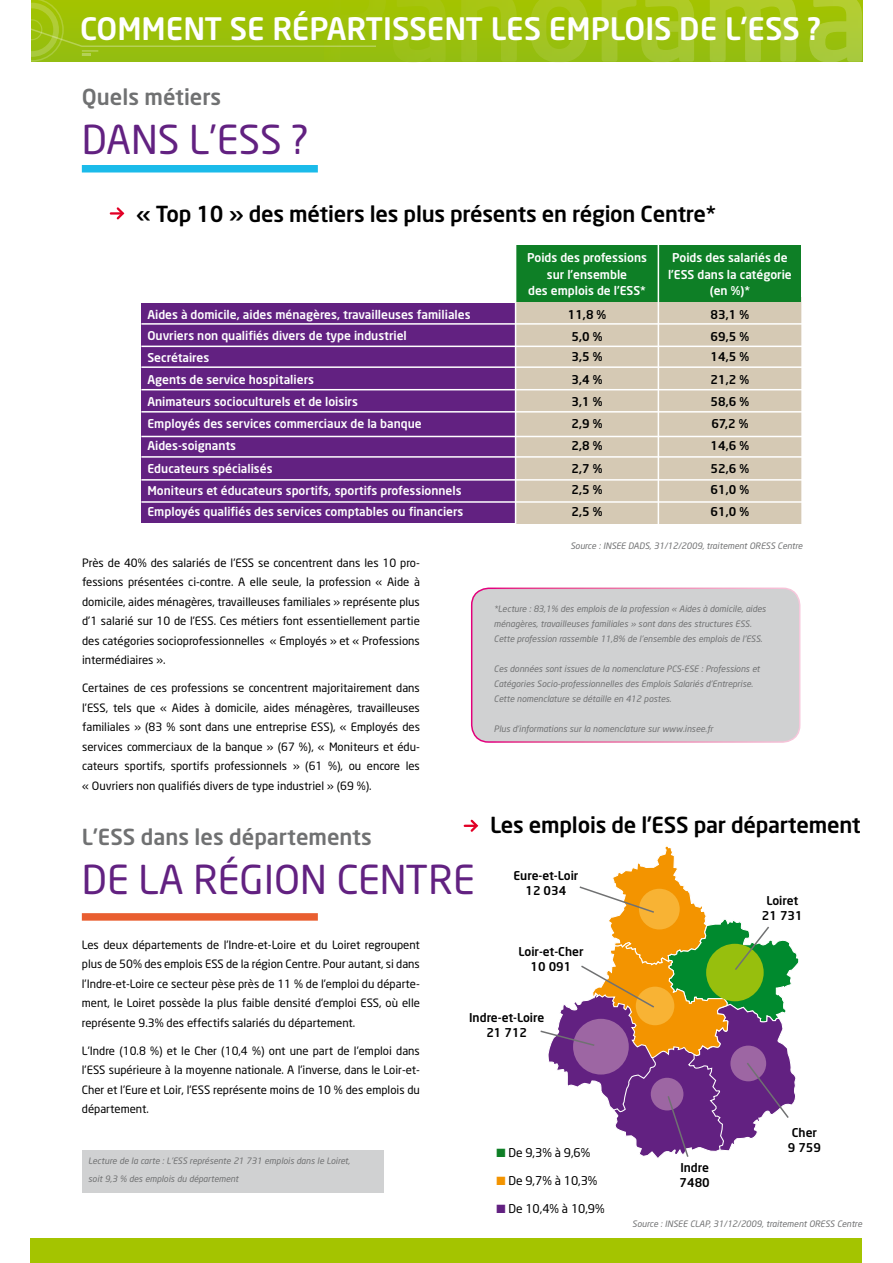
<style>
.page{position:relative;width:893px;height:1263px;background:#fff}
.page>*{position:absolute;margin:0;border:0;box-sizing:border-box;transform-origin:0 0}
.t1{font:39.3px "Neo Sans";color:#622181}
.t2{font:500 30.6px "Neo Sans";color:#fff}
.t3{font:500 21.9px "Neo Sans";letter-spacing:-.01em;color:#000}
.t4{font:500 21.9px "Neo Sans";color:#707172}
.t5{font:500 12px/22px "Neo Sans";color:#fff;text-align:center}
.t6{font:500 12px/15px "Neo Sans";color:#000;text-align:center}
.t7{font:12px "Neo Sans";letter-spacing:-.005em;color:#000}
.t8{font:11.4px/19.5px "Neo Sans";color:#000;text-align:justify}
.t9{font:italic 8.7px/15px "Neo Sans";color:#707172}
.s1{color:#0e7f26}
.s2{color:#f39400}
.s3{color:#622181}
</style>
<div class="page">
<div style="left:82px;top:1150px;width:301px;height:43px;background:#d0d1d2"></div>
<div style="left:82px;top:165px;width:236px;height:7px;background:#1bbbea"></div>
<div style="left:82px;top:913px;width:236px;height:8px;background:#e95e30"></div>
<div style="left:31px;top:1238px;width:831px;height:25px;background:#a4c400"></div>
<svg style="left:31px;top:0;width:831px;height:63px;background:#a1c316"></svg>
<svg style="left:111px;top:207px;width:14px;height:13px"></svg>
<svg style="left:465px;top:819px;width:14px;height:13px"></svg>
<div style="left:472px;top:588px;width:328px;height:154px;background:#d0d1d2;border-radius:17px"></div>
<div style="left:471px;top:587px;width:329px;height:156px;border:2px solid #fff;border-radius:17px"></div>
<div style="left:516px;top:297px;width:286px;height:227px;background:#d5c9b4"></div>
<div style="left:141px;top:303px;width:375px;height:219px;background:#622181"></div>
<div style="left:516px;top:245px;width:285px;height:56px;background:#0e7f26"></div>
<hr style="left:141px;top:323px;width:673px;height:2px;background:#fff">
<hr style="left:141px;top:346px;width:673px;height:1px;background:#fff">
<hr style="left:141px;top:366px;width:673px;height:2px;background:#fff">
<hr style="left:141px;top:389px;width:673px;height:1px;background:#fff">
<hr style="left:141px;top:411px;width:673px;height:2px;background:#fff">
<hr style="left:141px;top:436px;width:673px;height:1px;background:#fff">
<hr style="left:141px;top:456px;width:673px;height:2px;background:#fff">
<hr style="left:141px;top:479px;width:673px;height:2px;background:#fff">
<hr style="left:141px;top:501px;width:673px;height:2px;background:#fff">
<hr style="left:515px;top:239px;width:1px;height:290px;background:#fff">
<hr style="left:658px;top:239px;width:1px;height:290px;background:#fff">
<hr style="left:801px;top:239px;width:2px;height:290px;background:#fff">
<svg style="left:540px;top:846px;width:259px;height:312px"></svg>
<h2 class="t2" style="left:80px;top:10px;width:331px">Comment se répartissen</h2>
<h2 class="t2" style="left:465px;top:10px;width:42px">t les</h2>
<h2 class="t2" style="left:549px;top:10px;width:274px">emplois de l’ESS ?</h2>
<h3 class="t4" style="left:82px;top:83px;width:141px">Quels métiers</h3>
<h1 class="t1" style="left:82px;top:115px;width:25px">dans</h1>
<h1 class="t1" style="left:189px;top:115px;width:121px">l’ESS ?</h1>
<h3 class="t3" style="left:136px;top:200px;width:582px">« Top 10 » des métiers les plus présents en région Centre*</h3>
<p class="t5" style="left:147px;top:303px;width:325px">Aides à domicile, aides ménagères, travailleuses familiales</p>
<p class="t5" style="left:147px;top:324px;width:318px;text-align:left">Ouvriers non qualifiés divers de type industriel Secrétaires<br>Agents de service hospitaliers<br>Animateurs socioculturels et de loisirs<br>Employés des services commerciaux de la banque Aides-soignants<br>Educateurs spécialisés<br>Moniteurs et éducateurs sportifs, sportifs professionnels Employés qualifiés des services comptables ou financiers</p>
<p class="t8" style="left:82px;top:553px;width:339px">Près de 40% des salariés de l’ESS se concentrent dans les 10 pro&shy;fessions présentées ci-contre. A elle seule, la profession « Aide à domicile, aides ménagères, travailleuses familiales » représente plus d’1 salarié sur 10 de l’ESS. Ces métiers font essentiellement partie des catégories socioprofessionnelles « Employés » et « Professions intermédiaires ».</p>
<p class="t8" style="left:82px;top:678px;width:339px">Certaines de ces professions se concentrent majoritairement dans l’ESS, tels que « Aides à domicile, aides ménagères, travailleuses familiales » (83 % sont dans une entreprise ESS), « Employés des services commerciaux de la banque » (67 %), « Moniteurs et édu&shy;cateurs sportifs, sportifs professionnels » (61 %), ou encore les « Ouvriers non qualifiés divers de type industriel » (69 %).</p>
<h3 class="t4" style="left:82px;top:823px;width:291px">L’ESS dans les départements</h3>
<h1 class="t1" style="left:82px;top:855px;width:369px">de la région Centre</h1>
<p class="t5" style="left:527px;top:249px;width:121px;line-height:16.5px">Poids des professions sur l’ensemble<br>des emplois de l’ESS*</p>
<p class="t5" style="left:668px;top:249px;width:125px;line-height:16.5px">Poids des salariés de l’ESS dans la catégorie (en %)*</p>
<p class="t6" style="left:568px;top:306px;width:40px">11,8 %</p>
<p class="t6" style="left:711px;top:306px;width:40px">83,1 %</p>
<p class="t6" style="left:572px;top:329px;width:32px">5,0 %</p>
<p class="t6" style="left:711px;top:329px;width:40px">69,5 %</p>
<p class="t6" style="left:572px;top:349px;width:32px">3,5 %</p>
<p class="t6" style="left:711px;top:349px;width:40px">14,5 %</p>
<p class="t6" style="left:572px;top:371px;width:32px">3,4 %</p>
<p class="t6" style="left:711px;top:371px;width:40px">21,2 %</p>
<p class="t6" style="left:572px;top:393px;width:32px">3,1 %</p>
<p class="t6" style="left:711px;top:393px;width:40px">58,6 %</p>
<p class="t6" style="left:572px;top:416px;width:32px">2,9 %</p>
<p class="t6" style="left:711px;top:416px;width:38px">67,2 %</p>
<p class="t6" style="left:572px;top:438px;width:32px">2,8 %</p>
<p class="t6" style="left:711px;top:438px;width:40px">14,6 %</p>
<p class="t6" style="left:572px;top:461px;width:32px">2,7 %</p>
<p class="t6" style="left:711px;top:461px;width:40px">52,6 %</p>
<p class="t6" style="left:572px;top:482px;width:32px">2,5 %</p>
<p class="t6" style="left:711px;top:482px;width:40px">61,0 %</p>
<p class="t6" style="left:572px;top:504px;width:32px">2,5 %</p>
<p class="t6" style="left:711px;top:504px;width:40px">61,0 %</p>
<p class="t9" style="left:570px;top:539px;width:234px">Source : INSEE DADS, 31/12/2009, traitement ORESS Centre</p>
<p class="t9" style="left:494px;top:601px;width:274px">*Lecture : 83,1% des emplois de la profession « Aides à domicile, aides ménagères, travailleuses familiales » sont dans des structures ESS.<br>Cette profession rassemble 11,8% de l’ensemble des emplois de l’ESS.</p>
<p class="t9" style="left:494px;top:661px;width:267px">Ces données sont issues de la nomenclature PCS-ESE : Professions et<br>Catégories Socio-professionnelles des Emplois Salariés d’Entreprise.<br>Cette nomenclature se détaille en 412 postes.</p>
<p class="t9" style="left:494px;top:721px;width:221px">Plus d’informations sur la nomenclature sur www.insee.fr</p>
<h3 class="t3" style="left:490px;top:811px;width:372px">Les emplois de l’ESS par département</h3>
<p class="t6" style="left:513px;top:868px;width:67px">Eure-et-Loir<br>12 034</p>
<p class="t6" style="left:762px;top:893px;width:42px">Loiret<br>21 731</p>
<p class="t8" style="left:82px;top:935px;width:340px">Les deux départements de l’I ndre-et-Loire et du Loiret regroupent plus de 50% des emplois ESS de la région Centre. Pour autant, si dans l’I ndre-et-Loire ce secteur pèse près de 11 % de l’emploi du départe&shy;ment, le Loiret possède la plus faible densité d’emploi ESS, où elle représente 9.3% des effectifs salariés du département.</p>
<p class="t8" style="left:82px;top:1041px;width:340px">L’I ndre (10.8 %) et le Cher (10,4 %) ont une part de l’emploi dans l’ESS supérieure à la moyenne nationale. A l’inverse, dans le Loir-et-Cher et l’Eure et Loir, l’ESS représente moins de 10 % des emplois du département.</p>
<p class="t9" style="left:88px;top:1152px;width:263px;line-height:18px">Lecture de la carte : L’ESS représente 21 731 emplois dans le Loiret, soit 9,3 % des emplois du département</p>
<p class="t6" style="left:518px;top:943px;width:67px">Loir-et-Cher<br>10 091</p>
<p class="t6" style="left:469px;top:1010px;width:77px">Indre-et-Loire<br>21 712</p>
<p class="t7" style="left:496px;top:1145px;width:95px"><span class="s1">■</span> De 9,3% à 9,6%</p>
<p class="t7" style="left:496px;top:1173px;width:102px"><span class="s2">■</span> De 9,7% à 10,3%</p>
<p class="t7" style="left:496px;top:1201px;width:110px"><span class="s3">■</span> De 10,4% à 10,9%</p>
<p class="t6" style="left:680px;top:1160px;width:32px;text-align:left">Indre<br>7480</p>
<p class="t6" style="left:788px;top:1125px;width:35px">Cher<br>9 759</p>
<p class="t9" style="left:632px;top:1216px;width:231px">Source : INSEE CLAP, 31/12/2009, traitement ORESS Centre</p>
</div>
